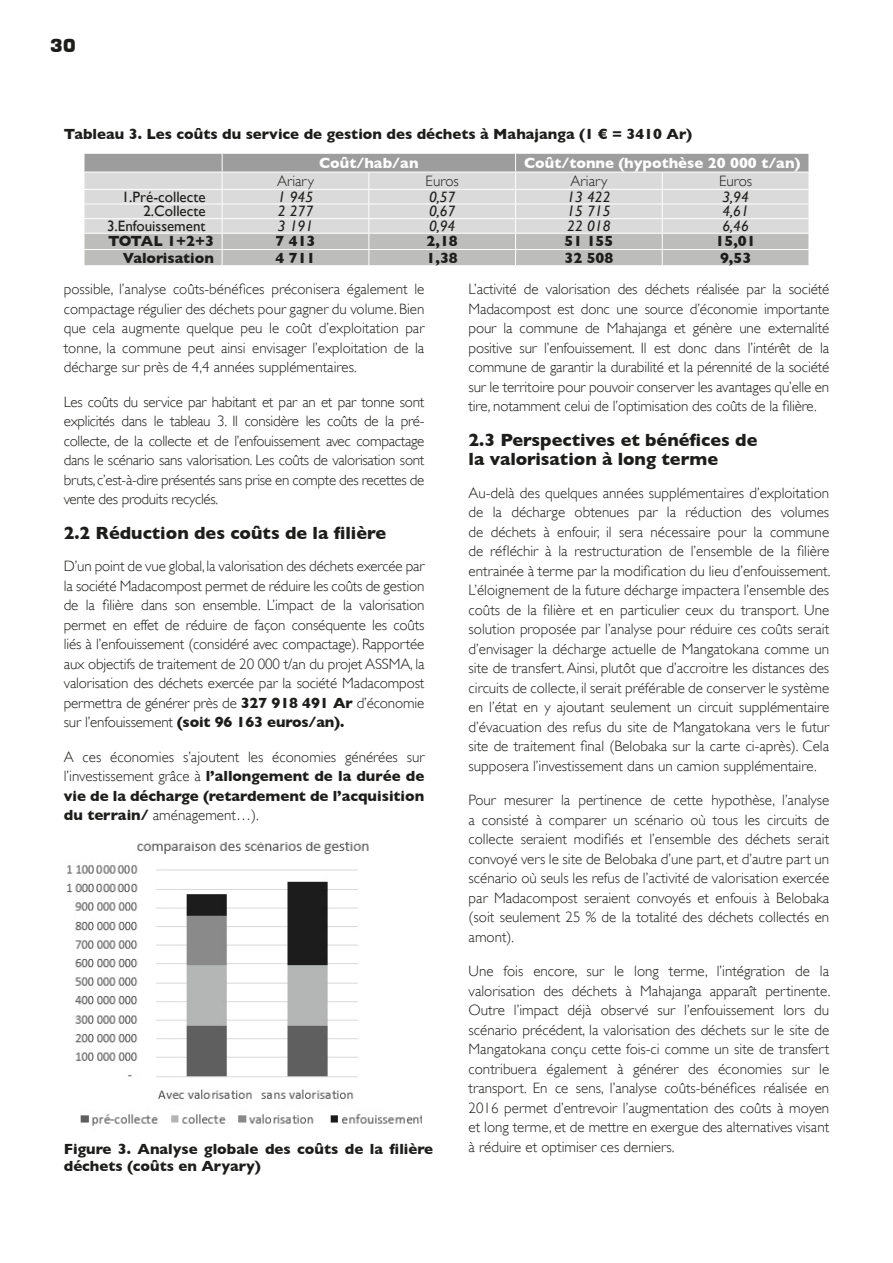
<style>
.page{position:relative;width:893px;height:1263px;background:#fff}
.page>*{position:absolute;margin:0;border:0;box-sizing:border-box;transform-origin:0 0}
.t1{font:700 18px/19.5px "Gill Sans";color:#1d1d1b}
.t2{font:18px "Square 721 Blk Normal";color:#1d1d1b}
.t3{font:300 15px/19.5px "Gill Sans";color:#1d1d1b;text-align:justify}
.t4{font:700 15px/16.5px "Gill Sans";color:#1d1d1b}
.t5{font:italic 15px "Gill Sans";color:#1d1d1b}
.t6{font:700 15px "Gill Sans";color:#fff}
.t7{font:15px "Gill Sans";color:#1d1d1b}
.s1{font-weight:700}
</style>
<div class="page">
<img style="left:67px;top:842px;width:355px;height:284px">
<svg style="left:84px;top:153px;width:725px;height:112px;background:#cbcbca"></svg>
<p class="t2" style="left:50px;top:34px;width:28px">30</p>
<p class="t4" style="left:64px;top:125px;width:630px">Tableau 3. Les coûts du service de gestion des déchets à Mahajanga (1 € = 3410 Ar)</p>
<p class="t6" style="left:319px;top:154px;width:101px">Coût/hab/an</p>
<p class="t6" style="left:524px;top:154px;width:278px">Coût/tonne (hypothèse 20 000 t/an)</p>
<p class="t3" style="left:277px;top:171px;width:38px">Ariary</p>
<p class="t3" style="left:426px;top:171px;width:35px">Euros</p>
<p class="t3" style="left:570px;top:171px;width:38px">Ariary</p>
<p class="t3" style="left:719px;top:171px;width:35px">Euros</p>
<p class="t7" style="left:122px;top:188px;width:85px">1.Pré-collecte</p>
<p class="t5" style="left:278px;top:188px;width:37px">1 945</p>
<p class="t5" style="left:429px;top:188px;width:28px">0,57</p>
<p class="t5" style="left:567px;top:188px;width:45px">13 422</p>
<p class="t5" style="left:722px;top:188px;width:28px">3,94</p>
<p class="t7" style="left:143px;top:203px;width:64px">2.Collecte</p>
<p class="t5" style="left:278px;top:203px;width:37px">2 277</p>
<p class="t5" style="left:429px;top:203px;width:28px">0,67</p>
<p class="t5" style="left:567px;top:203px;width:45px">15 715</p>
<p class="t5" style="left:722px;top:203px;width:28px">4,61</p>
<p class="t7" style="left:107px;top:217px;width:100px">3.Enfouissement</p>
<p class="t5" style="left:278px;top:217px;width:37px">3 191</p>
<p class="t5" style="left:429px;top:217px;width:28px">0,94</p>
<p class="t5" style="left:567px;top:217px;width:45px">22 018</p>
<p class="t5" style="left:722px;top:217px;width:28px">6,46</p>
<p class="t4" style="left:108px;top:233px;width:107px">TOTAL 1+2+3</p>
<p class="t4" style="left:275px;top:233px;width:42px">7 413</p>
<p class="t4" style="left:427px;top:233px;width:33px">2,18</p>
<p class="t4" style="left:564px;top:233px;width:51px">51 155</p>
<p class="t4" style="left:715px;top:233px;width:42px">15,01</p>
<p class="t4" style="left:123px;top:249px;width:93px">Valorisation</p>
<p class="t4" style="left:275px;top:249px;width:42px">4 711</p>
<p class="t4" style="left:427px;top:249px;width:33px">1,38</p>
<p class="t4" style="left:564px;top:249px;width:51px">32 508</p>
<p class="t4" style="left:720px;top:249px;width:33px">9,53</p>
<p class="t3" style="left:64px;top:279px;width:362px">possible, l’analyse coûts-bénéfices préconisera également le compactage régulier des déchets pour gagner du volume. Bien que cela augmente quelque peu le coût d’exploitation par tonne, la commune peut ainsi envisager l’exploitation de la décharge sur près de 4,4 années supplémentaires.</p>
<p class="t3" style="left:64px;top:392px;width:362px">Les coûts du service par habitant et par an et par tonne sont explicités dans le tableau 3. Il considère les coûts de la pré&shy;collecte, de la collecte et de l’enfouissement avec compactage dans le scénario sans valorisation. Les coûts de valorisation sont bruts, c’est-à-dire présentés sans prise en compte des recettes de vente des produits recyclés.</p>
<p class="t1" style="left:64px;top:523px;width:324px">2.2 Réduction des coûts de la filière</p>
<p class="t3" style="left:64px;top:556px;width:362px">D’un point de vue global, la valorisation des déchets exercée par la société Madacompost permet de réduire les coûts de gestion de la filière dans son ensemble. L’impact de la valorisation permet en effet de réduire de façon conséquente les coûts liés à l’enfouissement (considéré avec compactage). Rapportée aux objectifs de traitement de 20 000 t/an du projet ASSMA, la valorisation des déchets exercée par la société Madacompost permettra de générer près de <span class="s1">327 918 491 Ar</span> d’économie sur l’enfouissement <span class="s1">(soit 96 163 euros/an).</span></p>
<p class="t3" style="left:64px;top:747px;width:362px">A ces économies s’ajoutent les économies générées sur l’investissement grâce à <span class="s1">l’allongement de la durée de vie de la décharge (retardement de l’acquisition du terrain/</span> aménagement…).</p>
<p class="t4" style="left:64px;top:1141px;width:371px">Figure 3. Analyse globale des coûts de la filière déchets (coûts en Aryary)</p>
<p class="t3" style="left:469px;top:279px;width:362px">L’activité de valorisation des déchets réalisée par la société Madacompost est donc une source d’économie importante pour la commune de Mahajanga et génère une externalité positive sur l’enfouissement. Il est donc dans l’intérêt de la commune de garantir la durabilité et la pérennité de la société sur le territoire pour pouvoir conserver les avantages qu’elle en tire, notamment celui de l’optimisation des coûts de la filière.</p>
<p class="t1" style="left:469px;top:430px;width:290px">2.3 Perspectives et bénéfices de la valorisation à long terme</p>
<p class="t3" style="left:469px;top:483px;width:363px">Au-delà des quelques années supplémentaires d’exploitation de la décharge obtenues par la réduction des volumes de déchets à enfouir, il sera nécessaire pour la commune de réfléchir à la restructuration de l’ensemble de la filière entrainée à terme par la modification du lieu d’enfouissement.<br>L’éloignement de la future décharge impactera l’ensemble des coûts de la filière et en particulier ceux du transport. Une solution proposée par l’analyse pour réduire ces coûts serait d’envisager la décharge actuelle de Mangatokana comme un site de transfert. Ainsi, plutôt que d’accroitre les distances des circuits de collecte, il serait préférable de conserver le système en l’état en y ajoutant seulement un circuit supplémentaire d’évacuation des refus du site de Mangatokana vers le futur site de traitement final (Belobaka sur la carte ci-après). Cela supposera l’investissement dans un camion supplémentaire.</p>
<p class="t3" style="left:469px;top:790px;width:362px">Pour mesurer la pertinence de cette hypothèse, l’analyse a consisté à comparer un scénario où tous les circuits de collecte seraient modifiés et l’ensemble des déchets serait convoyé vers le site de Belobaka d’une part, et d’autre part un scénario où seuls les refus de l’activité de valorisation exercée par Madacompost seraient convoyés et enfouis à Belobaka (soit seulement 25 % de la totalité des déchets collectés en amont).</p>
<p class="t3" style="left:469px;top:961px;width:363px">Une fois encore, sur le long terme, l’intégration de la valorisation des déchets à Mahajanga apparaît pertinente.<br>Outre l’impact déjà observé sur l’enfouissement lors du scénario précédent, la valorisation des déchets sur le site de Mangatokana conçu cette fois-ci comme un site de transfert contribuera également à générer des économies sur le transport. En ce sens, l’analyse coûts-bénéfices réalisée en 2016 permet d’entrevoir l’augmentation des coûts à moyen et long terme, et de mettre en exergue des alternatives visant à réduire et optimiser ces derniers.</p>
</div>
